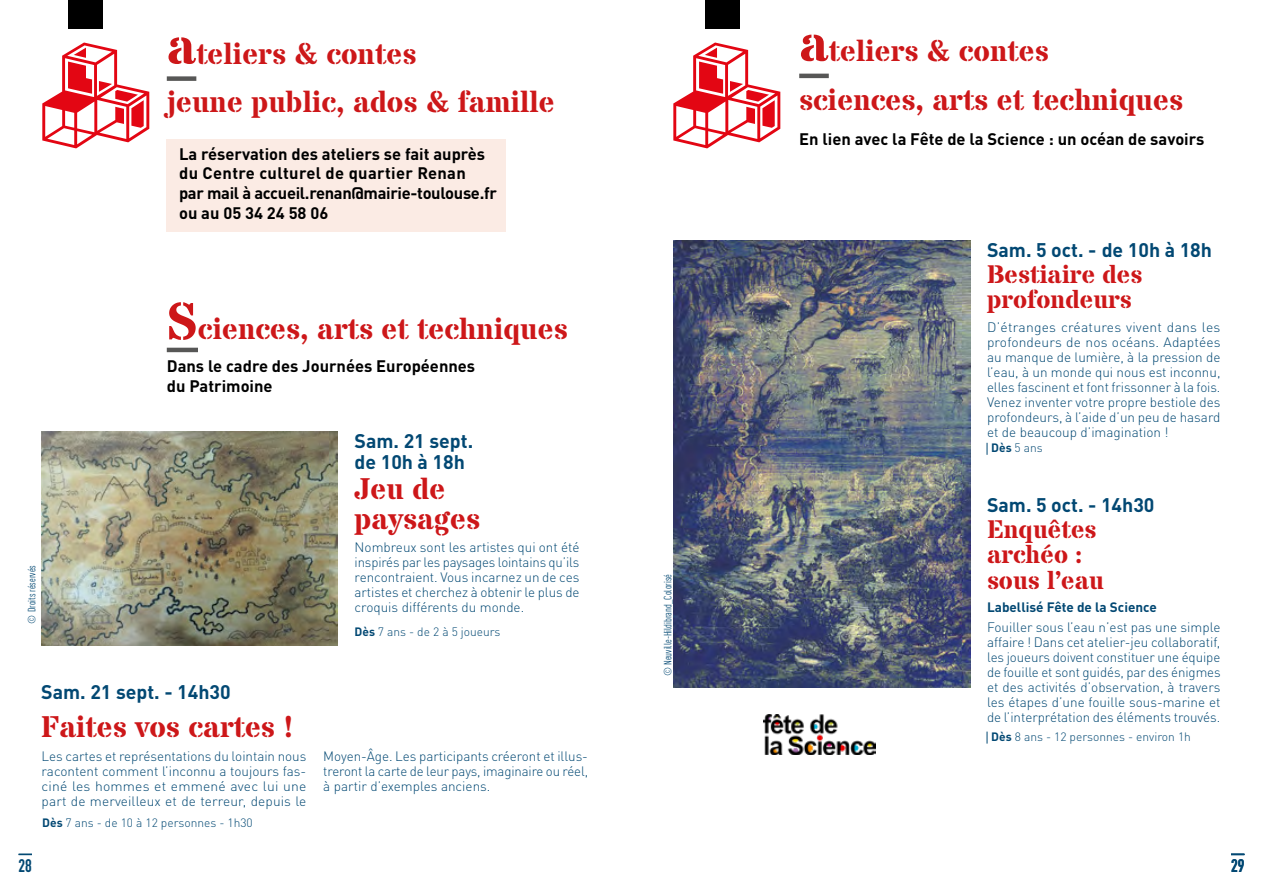
<style>
.page{position:relative;width:1263px;height:893px;background:#fff}
.page>*{position:absolute;margin:0;border:0;box-sizing:border-box;transform-origin:0 0}
.t1{font:700 30px/48.8px "Stardos Stencil";color:#cd1719}
.t2{font:700 25.5px/25.5px "Stardos Stencil";color:#cd1719}
.t3{font:700 19.5px/21px "DINOT";color:#024873}
.t4{font:700 18px "DIN Condensed";color:#024873}
.t5{font:700 16.5px/19.8px "DINOT";color:#000}
.t6{font:300 13.5px/15px "DINOT";color:#024873;text-align:justify}
.t7{font:700 13.5px "DINOT";color:#024873}
.t8{font:300 12px "DINOT";color:#024873}
.t9{font:condensed 10.5px "DINOT";color:#024873}
.s1{font-size:52.5px}
.s2{font-weight:700}
</style>
<div class="page">
<svg style="left:19px;top:854px;width:13px;height:1px"></svg>
<hr style="left:167px;top:348px;width:31px;height:4px;background:#575756">
<div style="left:68px;top:0;width:34px;height:28px;background:#000"></div>
<svg style="left:1231px;top:854px;width:13px;height:1px"></svg>
<svg style="left:42px;top:43px;width:107px;height:105px"></svg>
<div style="left:166px;top:139px;width:340px;height:92px;background:#fbebe4"></div>
<img style="left:42px;top:431px;width:296px;height:215px">
<div style="left:167px;top:76px;width:29px;height:5px;background:#575756"></div>
<div style="left:706px;top:0;width:34px;height:28px;background:#000"></div>
<svg style="left:673px;top:43px;width:107px;height:105px"></svg>
<svg style="left:987px;top:443px;width:1px;height:12px"></svg>
<svg style="left:987px;top:732px;width:1px;height:12px"></svg>
<img style="left:763px;top:714px;width:113px;height:40px">
<img style="left:673px;top:240px;width:297px;height:448px">
<hr style="left:799px;top:74px;width:30px;height:4px;background:#575756">
<h1 class="t1" style="left:167px;top:31px;width:390px"><span class="s1">a</span>teliers &amp; contes<br>jeune public, ados &amp; famille</h1>
<p class="t5" style="left:179px;top:143px;width:319px">La réservation des ateliers se fait auprès du Centre culturel de quartier Renan<br>par mail à accueil.renan@mairie-toulouse.fr ou au 05 34 24 58 06</p>
<h1 class="t1" style="left:167px;top:307px;width:402px"><span class="s1">S</span>ciences, arts et techniques</h1>
<p class="t9" style="left:26px;top:623px;width:60px;rotate:-90deg">© Droits réservés</p>
<p class="t5" style="left:167px;top:356px;width:310px">Dans le cadre des Journées Européennes du Patrimoine</p>
<h3 class="t3" style="left:355px;top:430px;width:120px">Sam. 21 sept. de 10h à 18h</h3>
<h1 class="t1" style="left:355px;top:475px;width:127px;line-height:30px">Jeu de paysages</h1>
<p class="t6" style="left:355px;top:540px;width:226px">Nombreux sont les artistes qui ont été inspirés par les paysages lointains qu’ils rencontraient. Vous incarnez un de ces artistes et cherchez à obtenir le plus de croquis différents du monde.</p>
<p class="t8" style="left:355px;top:624px;width:147px"><span class="s2">Dès</span> 7 ans - de 2 à 5 joueurs</p>
<h3 class="t3" style="left:41px;top:681px;width:191px">Sam. 21 sept. - 14h30</h3>
<h1 class="t1" style="left:41px;top:704px;width:254px">Faites vos cartes !</h1>
<p class="t6" style="left:42px;top:749px;width:266px">Les cartes et représentations du lointain nous racontent comment l’inconnu a toujours fas&shy;ciné les hommes et emmené avec lui une part de merveilleux et de terreur, depuis le</p>
<p class="t6" style="left:323px;top:749px;width:266px">Moyen-Âge. Les participants créeront et illus&shy;treront la carte de leur pays, imaginaire ou réel, à partir d’exemples anciens.</p>
<p class="t8" style="left:42px;top:815px;width:212px"><span class="s2">Dès</span> 7 ans - de 10 à 12 personnes - 1h30</p>
<h3 class="t4" style="left:19px;top:853px;width:15px">28</h3>
<p class="t9" style="left:662px;top:676px;width:104px;rotate:-90deg">© Neuville-Hildibrand_Colorisé</p>
<h1 class="t1" style="left:799px;top:28px;width:385px"><span class="s1">a</span>teliers &amp; contes<br>sciences, arts et techniques</h1>
<p class="t5" style="left:799px;top:128px;width:407px">En lien avec la Fête de la Science : un océan de savoirs</p>
<h3 class="t3" style="left:987px;top:239px;width:226px">Sam. 5 oct. - de 10h à 18h</h3>
<h2 class="t2" style="left:987px;top:263px;width:157px">Bestiaire des profondeurs</h2>
<p class="t6" style="left:987px;top:319px;width:235px">D’étranges créatures vivent dans les profondeurs de nos océans. Adaptées au manque de lumière, à la pression de l’eau, à un monde qui nous est inconnu, elles fascinent et font frissonner à la fois.<br>Venez inventer votre propre bestiole des profondeurs, à l’aide d’un peu de hasard et de beaucoup d’imagination !</p>
<p class="t8" style="left:991px;top:440px;width:53px"><span class="s2">Dès</span> 5 ans</p>
<h3 class="t3" style="left:987px;top:494px;width:169px">Sam. 5 oct. - 14h30</h3>
<h2 class="t2" style="left:987px;top:518px;width:118px">Enquêtes archéo : sous l’eau</h2>
<p class="t7" style="left:987px;top:598px;width:171px">Labellisé Fête de la Science</p>
<p class="t6" style="left:987px;top:619px;width:235px">Fouiller sous l’eau n’est pas une simple affaire ! Dans cet atelier-jeu collaboratif, les joueurs doivent constituer une équipe de fouille et sont guidés, par des énigmes et des activités d’observation, à travers les étapes d’une fouille sous-marine et de l’interprétation des éléments trouvés.</p>
<p class="t8" style="left:991px;top:729px;width:201px"><span class="s2">Dès</span> 8 ans - 12 personnes - environ 1h</p>
<h3 class="t4" style="left:1231px;top:853px;width:15px">29</h3>
</div>
